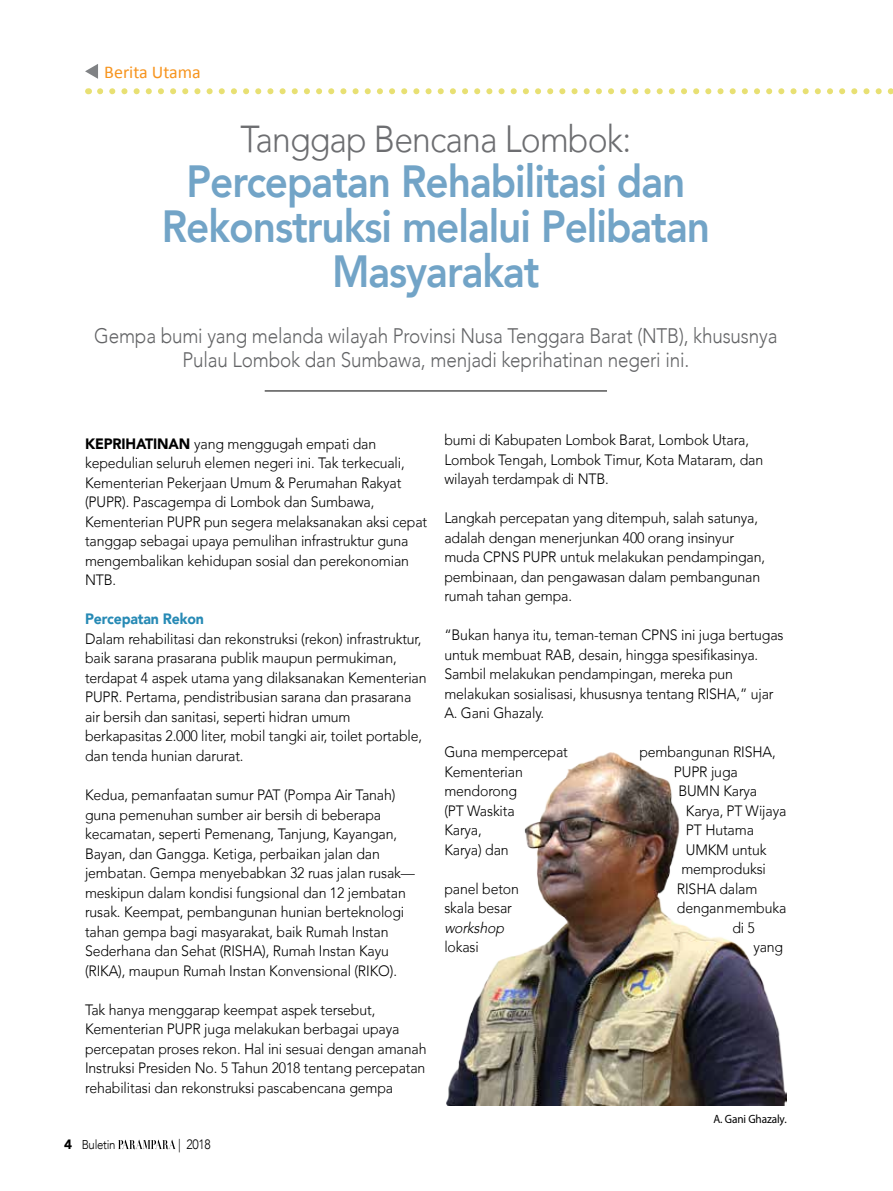
<style>
.page{position:relative;width:893px;height:1191px;background:#fff}
.page>*{position:absolute;margin:0;border:0;box-sizing:border-box;transform-origin:0 0}
.t1{font:800 45px/45px "Avenir";letter-spacing:-.025em;color:#72a4c7;text-align:center;scale:.9 1}
.t2{font:italic 300 37.5px "Avenir";letter-spacing:-.025em;color:#6d6e71;scale:.9 1}
.t3{font:300 21px/24px "Avenir";letter-spacing:-.01em;color:#636466;text-align:center;scale:.9 1}
.t4{font:18px "Calibri";color:#f7941e}
.t5{font:italic 300 15px/19.5px "Avenir";letter-spacing:-.01em;color:#000;scale:.94 1}
.t6{font:900 15px "Avenir";letter-spacing:-.01em;color:#278ab5;scale:.94 1}
.t7{font:300 13.5px "Avenir";color:#000;scale:.9 1}
.t8{font:300 12.75px "Avenir";letter-spacing:-.025em;color:#000;scale:.9 1}
.t9{font:12px "Myriad Pro";letter-spacing:-.01em;color:#000;scale:.94 1}
.s1{font-weight:900;font-style:normal}
.s2{font-weight:900;font-size:13.5px}
</style>
<div class="page">
<svg style="left:118px;top:1139px;width:58px;height:10px"></svg>
<svg style="left:85px;top:64px;width:13px;height:15px"></svg>
<svg style="left:100px;top:88px;width:793px;height:6px"></svg>
<hr style="left:265px;top:390px;width:342px;height:1px;background:#000">
<img style="left:446px;top:752px;width:341px;height:354px">
<p class="t4" style="left:104px;top:61px;width:98px">Berita Utama</p>
<h2 class="t2" style="left:241px;top:117px;width:435px">Tanggap Bencana Lombok:</h2>
<h1 class="t1" style="left:162px;top:159px;width:611px">Percepatan Rehabilitasi dan<br>Rekonstruksi melalui Pelibatan<br>Masyarakat</h1>
<h3 class="t3" style="left:94px;top:324px;width:761px">Gempa bumi yang melanda wilayah Provinsi Nusa Tenggara Barat (NTB), khususnya<br>Pulau Lombok dan Sumbawa, menjadi keprihatinan negeri ini.</h3>
<p class="t5" style="left:85px;top:434px;width:366px"><span class="s1">Keprihatinan</span> yang menggugah empati dan kepedulian seluruh elemen negeri ini. Tak terkecuali, Kementerian Pekerjaan Umum &amp; Perumahan Rakyat (PUPR). Pascagempa di Lombok dan Sumbawa, Kementerian PUPR pun segera melaksanakan aksi cepat tanggap sebagai upaya pemulihan infrastruktur guna mengembalikan kehidupan sosial dan perekonomian NTB.</p>
<p class="t6" style="left:85px;top:606px;width:128px">Percepatan Rekon</p>
<p class="t5" style="left:85px;top:629px;width:365px">Dalam rehabilitasi dan rekonstruksi (rekon) infrastruktur, baik sarana prasarana publik maupun permukiman, terdapat 4 aspek utama yang dilaksanakan Kementerian PUPR. Pertama, pendistribusian sarana dan prasarana air bersih dan sanitasi, seperti hidran umum berkapasitas 2.000 liter, mobil tangki air, toilet portable, dan tenda hunian darurat.</p>
<p class="t5" style="left:85px;top:785px;width:352px">Kedua, pemanfaatan sumur PAT (Pompa Air Tanah) guna pemenuhan sumber air bersih di beberapa kecamatan, seperti Pemenang, Tanjung, Kayangan, Bayan, dan Gangga. Ketiga, perbaikan jalan dan jembatan. Gempa menyebabkan 32 ruas jalan rusak— meskipun dalam kondisi fungsional dan 12 jembatan rusak. Keempat, pembangunan hunian berteknologi tahan gempa bagi masyarakat, baik Rumah Instan Sederhana dan Sehat (RISHA), Rumah Instan Kayu (RIKA), maupun Rumah Instan Konvensional (RIKO).</p>
<p class="t5" style="left:85px;top:999px;width:365px">Tak hanya menggarap keempat aspek tersebut, Kementerian PUPR juga melakukan berbagai upaya percepatan proses rekon. Hal ini sesuai dengan amanah Instruksi Presiden No. 5 Tahun 2018 tentang percepatan rehabilitasi dan rekonstruksi pascabencana gempa</p>
<p class="t8" style="left:64px;top:1137px;width:59px"><span class="s2">4</span> Buletin</p>
<p class="t7" style="left:178px;top:1136px;width:38px">| 2018</p>
<p class="t5" style="left:444px;top:430px;width:341px">bumi di Kabupaten Lombok Barat, Lombok Utara,<br>Lombok Tengah, Lombok Timur, Kota Mataram, dan wilayah terdampak di NTB.</p>
<p class="t5" style="left:444px;top:508px;width:343px">Langkah percepatan yang ditempuh, salah satunya, adalah dengan menerjunkan 400 orang insinyur muda CPNS PUPR untuk melakukan pendampingan, pembinaan, dan pengawasan dalam pembangunan rumah tahan gempa.</p>
<p class="t5" style="left:444px;top:625px;width:362px">“Bukan hanya itu, teman-teman CPNS ini juga bertugas untuk membuat RAB, desain, hingga spesifikasinya.<br>Sambil melakukan pendampingan, mereka pun melakukan sosialisasi, khususnya tentang RISHA,” ujar A. Gani Ghazaly.</p>
<p class="t5" style="left:444px;top:742px;width:133px">Guna mempercepat</p>
<p class="t5" style="left:639px;top:742px;width:147px">pembangunan RISHA,</p>
<p class="t5" style="left:444px;top:762px;width:85px">Kementerian</p>
<p class="t5" style="left:674px;top:762px;width:69px">PUPR juga</p>
<p class="t5" style="left:444px;top:781px;width:79px">mendorong</p>
<p class="t5" style="left:678px;top:781px;width:85px">BUMN Karya</p>
<p class="t5" style="left:444px;top:801px;width:76px">(PT Waskita</p>
<p class="t5" style="left:686px;top:801px;width:108px">Karya, PT Wijaya</p>
<p class="t5" style="left:444px;top:820px;width:41px">Karya,</p>
<p class="t5" style="left:686px;top:820px;width:74px">PT Hutama</p>
<p class="t5" style="left:444px;top:840px;width:70px">Karya) dan</p>
<p class="t5" style="left:681px;top:840px;width:92px">UMKM untuk memproduksi</p>
<p class="t5" style="left:444px;top:879px;width:81px">panel beton</p>
<p class="t5" style="left:677px;top:879px;width:87px">RISHA dalam</p>
<p class="t5" style="left:444px;top:898px;width:73px">skala besar</p>
<p class="t5" style="left:677px;top:898px;width:118px">dengan membuka</p>
<p class="t5" style="left:444px;top:918px;width:68px">workshop</p>
<p class="t5" style="left:732px;top:918px;width:26px">di 5</p>
<p class="t5" style="left:444px;top:937px;width:38px">lokasi</p>
<p class="t5" style="left:753px;top:937px;width:33px">yang</p>
<p class="t9" style="left:713px;top:1112px;width:79px">A. Gani Ghazaly.</p>
</div>
